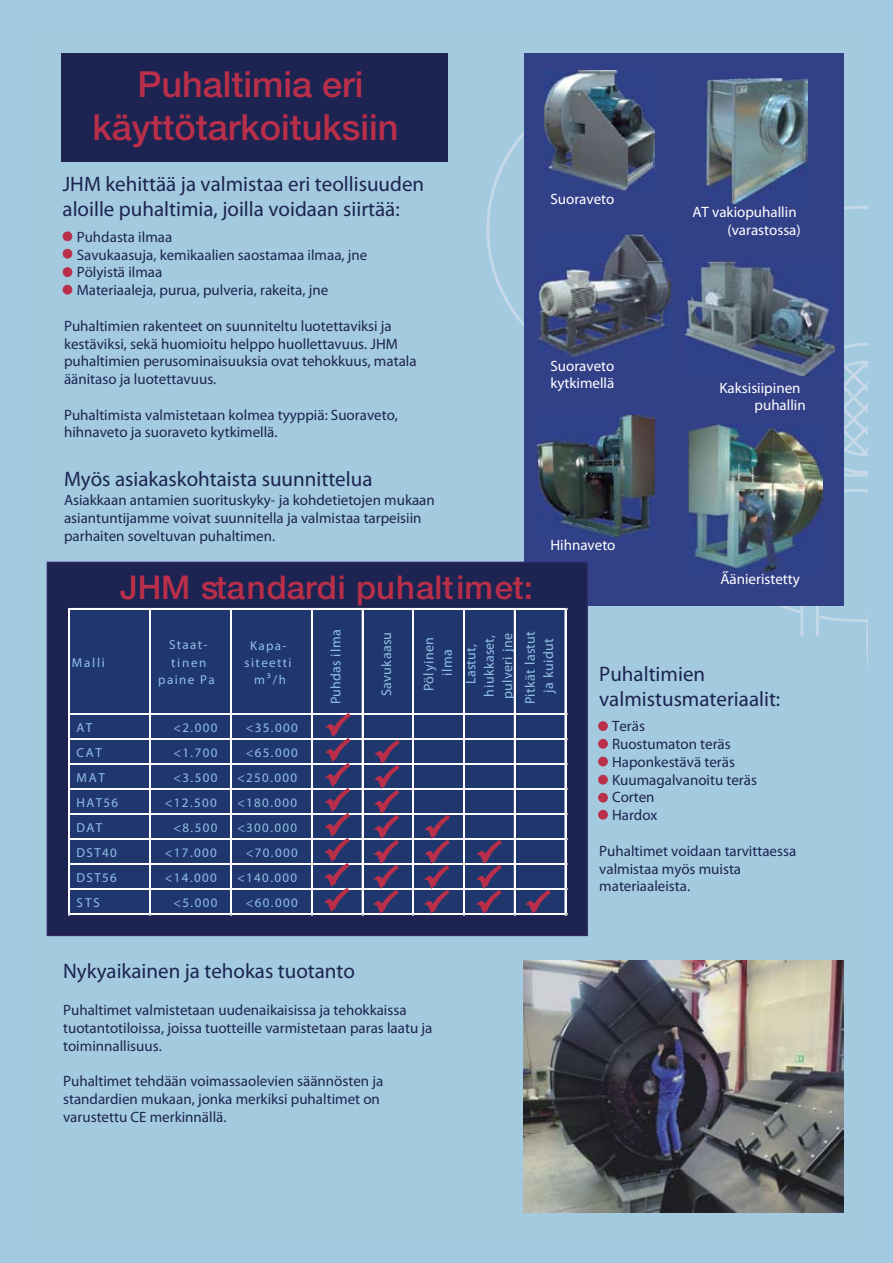
<style>
.page{position:relative;width:893px;height:1263px;background:#a3cae1}
.page>*{position:absolute;margin:0;border:0;box-sizing:border-box;transform-origin:0 0}
.t1{font:500 36px/42.6px "Helvetica Neue LT Std";color:#b92f4a;text-align:center}
.t2{font:500 32.85px "Helvetica Neue LT Std";color:#b92f4a}
.t3{font:700 21px/24.9px "Frutiger";color:#1d2452}
.t4{font:15px/17.9px "Frutiger Roman";color:#1d2452}
.t5{font:700 15px/17.7px "Frutiger";color:#fff}
.t6{font:13.95px/18.3px "Frutiger Roman";letter-spacing:.02em;color:#8fc0e8;text-align:center}
.t7{font:13.05px/17.1px "Frutiger Roman";letter-spacing:.105em;color:#8fc0e8;text-align:center}
</style>
<div class="page">
<svg style="left:486px;top:131px;width:38px;height:196px"></svg>
<svg style="left:858px;top:206px;width:9px;height:3px"></svg>
<svg style="left:799px;top:343px;width:68px;height:312px"></svg>
<div style="left:62px;top:53px;width:386px;height:109px;background:#1d2452"></div>
<div style="left:63px;top:232px;width:9px;height:9px;background:#b92f4a;border-radius:50%"></div>
<div style="left:63px;top:232px;width:9px;height:9px;border:1px solid #b92f4a;border-radius:50%"></div>
<div style="left:63px;top:249px;width:9px;height:9px;background:#b92f4a;border-radius:50%"></div>
<div style="left:63px;top:249px;width:9px;height:9px;border:1px solid #b92f4a;border-radius:50%"></div>
<div style="left:63px;top:268px;width:9px;height:8px;background:#b92f4a;border-radius:50%"></div>
<div style="left:63px;top:268px;width:9px;height:9px;border:1px solid #b92f4a;border-radius:50%"></div>
<div style="left:63px;top:285px;width:9px;height:9px;background:#b92f4a;border-radius:50%"></div>
<div style="left:63px;top:285px;width:9px;height:9px;border:1px solid #b92f4a;border-radius:50%"></div>
<div style="left:599px;top:722px;width:8px;height:8px;background:#b92f4a;border-radius:50%"></div>
<div style="left:598px;top:721px;width:9px;height:10px;border:1px solid #b92f4a;border-radius:50%"></div>
<div style="left:599px;top:739px;width:8px;height:9px;background:#b92f4a;border-radius:50%"></div>
<div style="left:598px;top:739px;width:9px;height:9px;border:1px solid #b92f4a;border-radius:50%"></div>
<div style="left:599px;top:757px;width:8px;height:9px;background:#b92f4a;border-radius:50%"></div>
<div style="left:598px;top:757px;width:9px;height:9px;border:1px solid #b92f4a;border-radius:50%"></div>
<div style="left:599px;top:775px;width:8px;height:9px;background:#b92f4a;border-radius:50%"></div>
<div style="left:598px;top:775px;width:9px;height:9px;border:1px solid #b92f4a;border-radius:50%"></div>
<div style="left:599px;top:793px;width:8px;height:9px;background:#b92f4a;border-radius:50%"></div>
<div style="left:598px;top:793px;width:9px;height:9px;border:1px solid #b92f4a;border-radius:50%"></div>
<div style="left:599px;top:810px;width:8px;height:9px;background:#b92f4a;border-radius:50%"></div>
<div style="left:598px;top:810px;width:9px;height:9px;border:1px solid #b92f4a;border-radius:50%"></div>
<div style="left:524px;top:54px;width:320px;height:552px;background:#324088"></div>
<img style="left:706px;top:79px;width:101px;height:125px">
<img style="left:538px;top:416px;width:117px;height:120px">
<img style="left:544px;top:70px;width:111px;height:120px">
<img style="left:539px;top:235px;width:131px;height:122px">
<img style="left:689px;top:424px;width:133px;height:148px">
<img style="left:685px;top:261px;width:150px;height:114px">
<div style="left:47px;top:562px;width:540px;height:374px;background:#1d2452"></div>
<div style="left:69px;top:608px;width:497px;height:307px;background:#20376d"></div>
<hr style="left:70px;top:608px;width:496px;height:1px;background:#fff">
<hr style="left:70px;top:713px;width:496px;height:1px;background:#fff">
<hr style="left:70px;top:738px;width:496px;height:1px;background:#fff">
<hr style="left:70px;top:739px;width:496px;height:1px;background:#fff">
<hr style="left:70px;top:763px;width:496px;height:1px;background:#fff">
<hr style="left:70px;top:764px;width:496px;height:1px;background:#fff">
<hr style="left:70px;top:788px;width:496px;height:1px;background:#fff">
<hr style="left:70px;top:789px;width:496px;height:1px;background:#fff">
<hr style="left:70px;top:813px;width:496px;height:1px;background:#fff">
<hr style="left:70px;top:814px;width:496px;height:1px;background:#fff">
<hr style="left:70px;top:838px;width:496px;height:1px;background:#fff">
<hr style="left:70px;top:839px;width:496px;height:1px;background:#fff">
<hr style="left:70px;top:863px;width:496px;height:1px;background:#fff">
<hr style="left:70px;top:864px;width:496px;height:1px;background:#fff">
<hr style="left:70px;top:888px;width:496px;height:1px;background:#fff">
<hr style="left:70px;top:889px;width:496px;height:1px;background:#fff">
<hr style="left:68px;top:608px;width:1px;height:307px;background:#fff">
<hr style="left:69px;top:608px;width:1px;height:307px;background:#fff">
<hr style="left:149px;top:609px;width:1px;height:306px;background:#fff">
<hr style="left:150px;top:609px;width:1px;height:306px;background:#fff">
<hr style="left:230px;top:609px;width:1px;height:306px;background:#fff">
<hr style="left:231px;top:609px;width:1px;height:306px;background:#fff">
<hr style="left:311px;top:609px;width:2px;height:306px;background:#fff">
<hr style="left:362px;top:609px;width:1px;height:306px;background:#fff">
<hr style="left:413px;top:609px;width:1px;height:306px;background:#fff">
<hr style="left:463px;top:609px;width:1px;height:306px;background:#fff">
<hr style="left:464px;top:609px;width:1px;height:306px;background:#fff">
<hr style="left:514px;top:609px;width:1px;height:306px;background:#fff">
<hr style="left:70px;top:913px;width:496px;height:1px;background:#fff">
<hr style="left:70px;top:914px;width:496px;height:1px;background:#fff">
<hr style="left:565px;top:609px;width:1px;height:306px;background:#fff">
<svg style="left:320px;top:713px;width:33px;height:199px"></svg>
<svg style="left:373px;top:739px;width:27px;height:175px"></svg>
<svg style="left:424px;top:815px;width:26px;height:99px"></svg>
<svg style="left:476px;top:839px;width:26px;height:75px"></svg>
<svg style="left:525px;top:889px;width:26px;height:25px"></svg>
<img style="left:523px;top:960px;width:321px;height:252px">
<h1 class="t1" style="left:93px;top:63px;width:308px">Puhaltimia eri käyttötarkoituksiin</h1>
<h3 class="t3" style="left:63px;top:171px;width:363px">JHM kehittää ja valmistaa eri teollisuuden aloille puhaltimia, joilla voidaan siirtää:</h3>
<p class="t4" style="left:77px;top:228px;width:292px">Puhdasta ilmaa<br>Savukaasuja, kemikaalien saostamaa ilmaa, jne<br>Pölyistä ilmaa<br>Materiaaleja, purua, pulveria, rakeita, jne</p>
<p class="t4" style="left:64px;top:317px;width:354px">Puhaltimien rakenteet on suunniteltu luotettaviksi ja kestäviksi, sekä huomioitu helppo huollettavuus. JHM puhaltimien perusominaisuuksia ovat tehokkuus, matala äänitaso ja luotettavuus.</p>
<p class="t4" style="left:64px;top:405px;width:336px">Puhaltimista valmistetaan kolmea tyyppiä: Suoraveto, hihnaveto ja suoraveto kytkimellä.</p>
<h3 class="t3" style="left:64px;top:466px;width:310px">Myös asiakaskohtaista suunnittelua</h3>
<p class="t4" style="left:64px;top:491px;width:372px">Asiakkaan antamien suorituskyky- ja kohdetietojen mukaan asiantuntijamme voivat suunnitella ja valmistaa tarpeisiin parhaiten soveltuvan puhaltimen.</p>
<h2 class="t2" style="left:120px;top:567px;width:414px">JHM standardi puhaltimet:</h2>
<p class="t5" style="left:550px;top:190px;width:65px">Suoraveto</p>
<p class="t5" style="left:550px;top:356px;width:65px">Suoraveto kytkimellä</p>
<p class="t5" style="left:550px;top:536px;width:67px">Hihnaveto</p>
<p class="t5" style="left:692px;top:203px;width:110px;text-align:right">AT vakiopuhallin (varastossa)</p>
<p class="t5" style="left:754px;top:378px;width:53px;text-indent:-35px">Kaksisiipinen puhallin</p>
<p class="t5" style="left:720px;top:570px;width:81px">Äänieristetty</p>
<p class="t7" style="left:72px;top:653px;width:35px">Malli</p>
<p class="t7" style="left:158px;top:636px;width:58px">Staat&shy;tinen paine Pa</p>
<p class="t7" style="left:245px;top:636px;width:49px">Kapa&shy;siteetti m3/h</p>
<p class="t6" style="left:327px;top:703px;width:75px;rotate:-90deg">Puhdas ilma</p>
<p class="t6" style="left:377px;top:695px;width:64px;rotate:-90deg">Savukaasu</p>
<p class="t6" style="left:419px;top:690px;width:54px;rotate:-90deg">Pölyinen ilma</p>
<p class="t6" style="left:461px;top:699px;width:68px;rotate:-90deg">Lastut, hiukkaset, pulveri jne</p>
<p class="t6" style="left:521px;top:704px;width:74px;rotate:-90deg">Pitkät lastut ja kuidut</p>
<p class="t7" style="left:77px;top:718px;width:17px">AT</p>
<p class="t7" style="left:173px;top:718px;width:46px">&lt;2.000</p>
<p class="t7" style="left:246px;top:718px;width:54px">&lt;35.000</p>
<p class="t7" style="left:77px;top:743px;width:27px">CAT</p>
<p class="t7" style="left:173px;top:743px;width:46px">&lt;1.700</p>
<p class="t7" style="left:246px;top:743px;width:54px">&lt;65.000</p>
<p class="t7" style="left:77px;top:768px;width:30px">MAT</p>
<p class="t7" style="left:173px;top:768px;width:46px">&lt;3.500</p>
<p class="t7" style="left:237px;top:768px;width:62px">&lt;250.000</p>
<p class="t7" style="left:77px;top:793px;width:43px">HAT56</p>
<p class="t7" style="left:165px;top:793px;width:54px">&lt;12.500</p>
<p class="t7" style="left:237px;top:793px;width:62px">&lt;180.000</p>
<p class="t7" style="left:77px;top:819px;width:27px">DAT</p>
<p class="t7" style="left:173px;top:819px;width:46px">&lt;8.500</p>
<p class="t7" style="left:237px;top:819px;width:62px">&lt;300.000</p>
<p class="t7" style="left:77px;top:844px;width:42px">DST40</p>
<p class="t7" style="left:165px;top:844px;width:54px">&lt;17.000</p>
<p class="t7" style="left:246px;top:844px;width:54px">&lt;70.000</p>
<p class="t7" style="left:77px;top:869px;width:42px">DST56</p>
<p class="t7" style="left:165px;top:869px;width:54px">&lt;14.000</p>
<p class="t7" style="left:237px;top:869px;width:62px">&lt;140.000</p>
<p class="t7" style="left:77px;top:894px;width:25px">STS</p>
<p class="t7" style="left:173px;top:894px;width:46px">&lt;5.000</p>
<p class="t7" style="left:246px;top:894px;width:54px">&lt;60.000</p>
<h3 class="t3" style="left:63px;top:958px;width:293px">Nykyaikainen ja tehokas tuotanto</h3>
<p class="t4" style="left:63px;top:1001px;width:371px">Puhaltimet valmistetaan uudenaikaisissa ja tehokkaissa tuotantotiloissa, joissa tuotteille varmistetaan paras laatu ja toiminnallisuus.</p>
<p class="t4" style="left:63px;top:1072px;width:322px">Puhaltimet tehdään voimassaolevien säännösten ja standardien mukaan, jonka merkiksi puhaltimet on varustettu CE merkinnällä.</p>
<h3 class="t3" style="left:599px;top:661px;width:183px">Puhaltimien valmistusmateriaalit:</h3>
<p class="t4" style="left:612px;top:717px;width:147px">Teräs<br>Ruostumaton teräs<br>Haponkestävä teräs<br>Kuumagalvanoitu teräs<br>Corten<br>Hardox</p>
<p class="t4" style="left:599px;top:841px;width:198px">Puhaltimet voidaan tarvittaessa valmistaa myös muista materiaaleista.</p>
</div>
